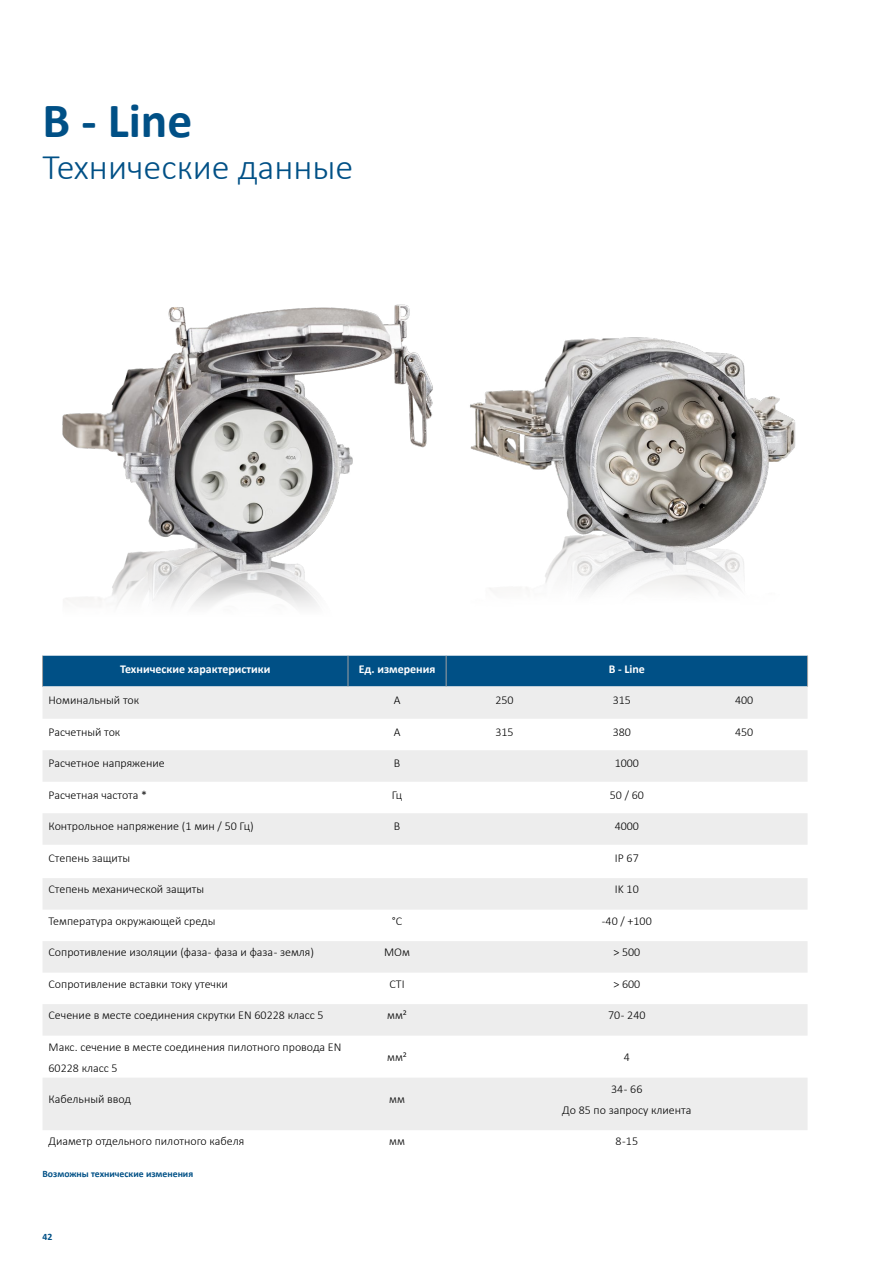
<style>
.page{position:relative;width:893px;height:1263px;background:#fff}
.page>*{position:absolute;margin:0;border:0;box-sizing:border-box;transform-origin:0 0}
.t1{font:700 49.5px "Calibri";color:#005086}
.t2{font:300 36px "Calibri";color:#005086}
.t3{font:300 12px/21px "Calibri";color:#000}
.t4{font:700 12px "Calibri";color:#fff}
.t5{font:700 9.75px "Calibri";color:#005086}
</style>
<div class="page">
<div style="left:43px;top:676px;width:347px;height:10px;background:#005086"></div>
<svg style="left:43px;top:686px;width:764px;height:444px;fill:#ededed"></svg>
<hr style="left:42px;top:656px;width:1px;height:30px;background:#a1a1a1">
<hr style="left:348px;top:656px;width:1px;height:30px;background:#a1a1a1">
<img style="left:42px;top:307px;width:348px;height:369px">
<img style="left:390px;top:304px;width:418px;height:397px">
<h1 class="t1" style="left:43px;top:86px;width:151px">B - Line</h1>
<h2 class="t2" style="left:43px;top:145px;width:312px">Технические данные</h2>
<p class="t4" style="left:120px;top:660px;width:152px">Технические характеристики</p>
<p class="t4" style="left:359px;top:660px;width:78px">Ед. измерения</p>
<p class="t4" style="left:609px;top:660px;width:38px">B - Line</p>
<p class="t3" style="left:49px;top:689px;width:92px">Номинальный ток</p>
<p class="t3" style="left:394px;top:689px;width:8px">А</p>
<p class="t3" style="left:495px;top:689px;width:20px">250</p>
<p class="t3" style="left:613px;top:689px;width:20px">315</p>
<p class="t3" style="left:735px;top:689px;width:20px">400</p>
<p class="t3" style="left:49px;top:721px;width:73px">Расчетный ток</p>
<p class="t3" style="left:394px;top:721px;width:8px">А</p>
<p class="t3" style="left:495px;top:721px;width:20px">315</p>
<p class="t3" style="left:613px;top:721px;width:20px">380</p>
<p class="t3" style="left:735px;top:721px;width:20px">450</p>
<p class="t3" style="left:49px;top:752px;width:118px">Расчетное напряжение</p>
<p class="t3" style="left:394px;top:752px;width:8px">В</p>
<p class="t3" style="left:615px;top:752px;width:26px">1000</p>
<p class="t3" style="left:49px;top:784px;width:100px">Расчетная частота *</p>
<p class="t3" style="left:392px;top:784px;width:12px">Гц</p>
<p class="t3" style="left:610px;top:784px;width:36px">50 / 60</p>
<p class="t3" style="left:49px;top:815px;width:207px">Контрольное напряжение (1 мин / 50 Гц)</p>
<p class="t3" style="left:394px;top:815px;width:8px">В</p>
<p class="t3" style="left:615px;top:815px;width:26px">4000</p>
<p class="t3" style="left:49px;top:847px;width:83px">Степень защиты</p>
<p class="t3" style="left:615px;top:847px;width:25px">IP 67</p>
<p class="t3" style="left:49px;top:878px;width:157px">Степень механической защиты</p>
<p class="t3" style="left:615px;top:878px;width:25px">IK 10</p>
<p class="t3" style="left:49px;top:910px;width:168px">Температура окружающей среды</p>
<p class="t3" style="left:392px;top:910px;width:12px">°C</p>
<p class="t3" style="left:602px;top:910px;width:51px">-40 / +100</p>
<p class="t3" style="left:49px;top:941px;width:267px">Сопротивление изоляции (фаза - фаза и фаза - земля)</p>
<p class="t3" style="left:384px;top:941px;width:27px">МОм</p>
<p class="t3" style="left:613px;top:941px;width:28px">&gt; 500</p>
<p class="t3" style="left:49px;top:973px;width:181px">Сопротивление вставки току утечки</p>
<p class="t3" style="left:389px;top:973px;width:17px">CTI</p>
<p class="t3" style="left:613px;top:973px;width:28px">&gt; 600</p>
<p class="t3" style="left:49px;top:1004px;width:277px">Сечение в месте соединения скрутки EN 60228 класс 5</p>
<p class="t3" style="left:387px;top:1004px;width:21px">мм²</p>
<p class="t3" style="left:608px;top:1004px;width:39px">70 - 240</p>
<p class="t3" style="left:49px;top:1036px;width:294px">Макс. сечение в месте соединения пилотного провода EN<br>60228 класс 5</p>
<p class="t3" style="left:387px;top:1046px;width:21px">мм²</p>
<p class="t3" style="left:624px;top:1046px;width:8px">4</p>
<p class="t3" style="left:49px;top:1088px;width:84px">Кабельный ввод</p>
<p class="t3" style="left:389px;top:1088px;width:17px">мм</p>
<p class="t3" style="left:562px;top:1078px;width:131px;text-align:center">34 - 66<br>До 85 по запросу клиента</p>
<p class="t3" style="left:49px;top:1130px;width:197px">Диаметр отдельного пилотного кабеля</p>
<p class="t3" style="left:389px;top:1130px;width:17px">мм</p>
<p class="t3" style="left:616px;top:1130px;width:24px">8 -15</p>
<p class="t5" style="left:43px;top:1166px;width:152px">Возможны технические изменения</p>
<p class="t5" style="left:43px;top:1229px;width:11px">42</p>
</div>
